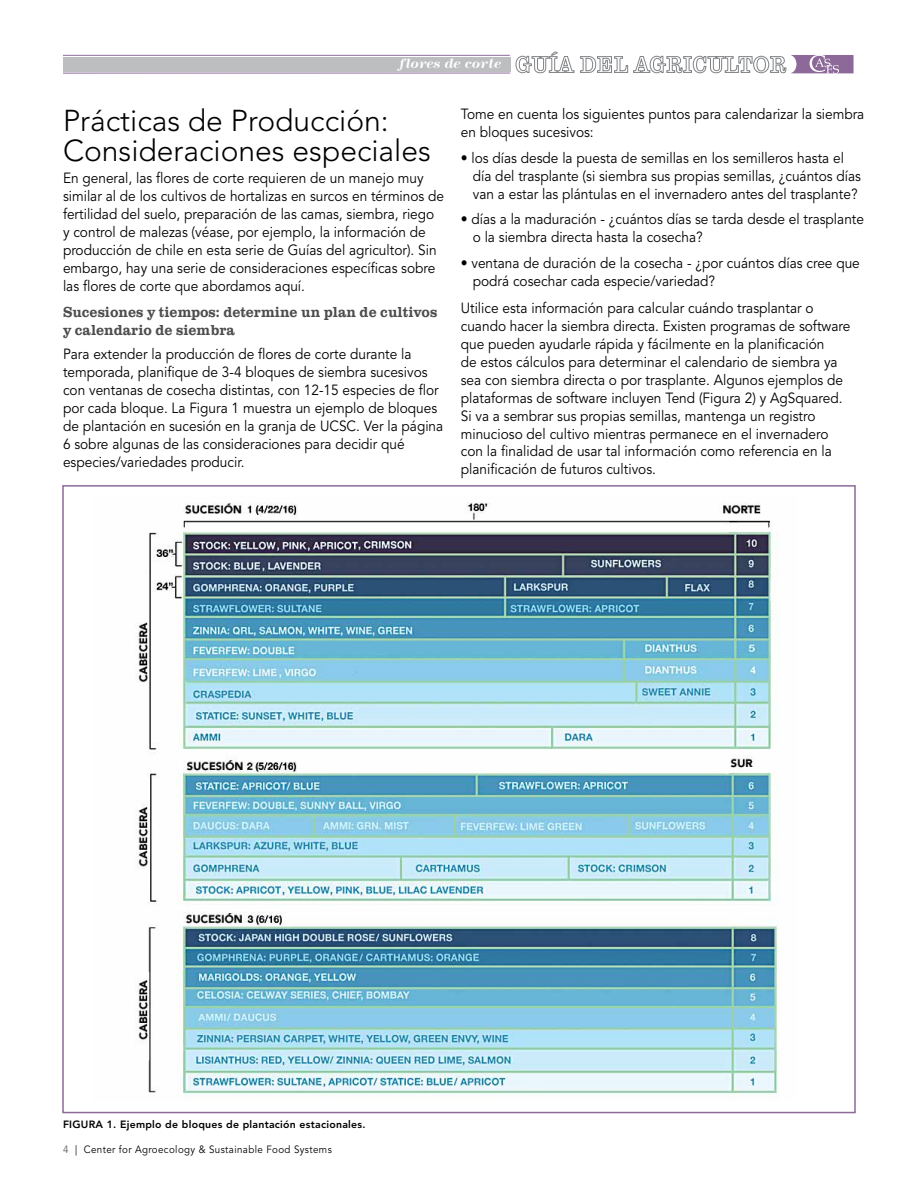
<style>
.page{position:relative;width:918px;height:1188px;background:#fff}
.page>*{position:absolute;margin:0;border:0;box-sizing:border-box;transform-origin:0 0}
.t1{font:300 30px/30px "Avenir LT Std";color:#000}
.t2{font:700 15px/18px "Clarendon";color:#4d4d4f;scale:.95 1}
.t3{font:14.7px/18px "Avenir LT Std";color:#000;scale:.93 1}
.t4{font:italic 700 13.65px "Modern 216";color:#fff}
.t5{font:800 10.5px "Avenir LT Std";letter-spacing:.025em;color:#000}
.t6{font:10.5px "Avenir LT Std";letter-spacing:.04em;color:#000;scale:.93 1}
.s1{color:#58595b}
</style>
<div class="page">
<hr style="left:63px;top:55px;width:447px;height:1px;background:#8d6999">
<hr style="left:63px;top:73px;width:447px;height:1px;background:#8d6999">
<div style="left:63px;top:57px;width:447px;height:14px;background:#bcbec0"></div>
<svg style="left:515px;top:52px;width:339px;height:22px"></svg>
<img style="left:136px;top:502px;width:643px;height:596px">
<p class="t4" style="left:400px;top:56px;width:103px">flores de corte</p>
<h1 class="t1" style="left:63px;top:105px;width:369px">Prácticas de Producción:<br>Consideraciones especiales</h1>
<p class="t3" style="left:63px;top:170px;width:411px">En general, las flores de corte requieren de un manejo muy similar al de los cultivos de hortalizas en surcos en términos de fertilidad del suelo, preparación de las camas, siembra, riego y control de malezas (véase, por ejemplo, la información de producción de chile en esta serie de Guías del agricultor). Sin embargo, hay una serie de consideraciones específicas sobre las flores de corte que abordamos aquí.</p>
<p class="t2" style="left:63px;top:303px;width:396px">Sucesiones y tiempos: determine un plan de cultivos y calendario de siembra</p>
<p class="t3" style="left:63px;top:345px;width:410px">Para extender la producción de flores de corte durante la temporada, planifique de 3-4 bloques de siembra sucesivos con ventanas de cosecha distintas, con 12-15 especies de flor por cada bloque. La Figura 1 muestra un ejemplo de bloques de plantación en sucesión en la granja de UCSC. Ver la página 6 sobre algunas de las consideraciones para decidir qué especies/variedades producir.</p>
<p class="t3" style="left:461px;top:105px;width:435px">Tome en cuenta los siguientes puntos para calendarizar la siembra en bloques sucesivos:</p>
<p class="t3" style="left:473px;top:149px;width:419px;text-indent:-12px">• los días desde la puesta de semillas en los semilleros hasta el día del trasplante (si siembra sus propias semillas, ¿cuántos días van a estar las plántulas en el invernadero antes del trasplante?</p>
<p class="t3" style="left:473px;top:210px;width:422px;text-indent:-12px">• días a la maduración - ¿cuántos días se tarda desde el trasplante o la siembra directa hasta la cosecha?</p>
<p class="t3" style="left:473px;top:254px;width:418px;text-indent:-12px">• ventana de duración de la cosecha - ¿por cuántos días cree que podrá cosechar cada especie/variedad?</p>
<p class="t3" style="left:461px;top:299px;width:420px">Utilice esta información para calcular cuándo trasplantar o cuando hacer la siembra directa. Existen programas de software que pueden ayudarle rápida y fácilmente en la planificación<br>de estos cálculos para determinar el calendario de siembra ya sea con siembra directa o por trasplante. Algunos ejemplos de plataformas de software incluyen Tend (Figura 2) y AgSquared.<br>Si va a sembrar sus propias semillas, mantenga un registro minucioso del cultivo mientras permanece en el invernadero con la finalidad de usar tal información como referencia en la planificación de futuros cultivos.</p>
<p class="t5" style="left:63px;top:1119px;width:304px">FIGURA 1. Ejemplo de bloques de plantación estacionales.</p>
<p class="t6" style="left:63px;top:1144px;width:291px"><span class="s1">4</span> | Center for Agroecology &amp; Sustainable Food Systems</p>
</div>
